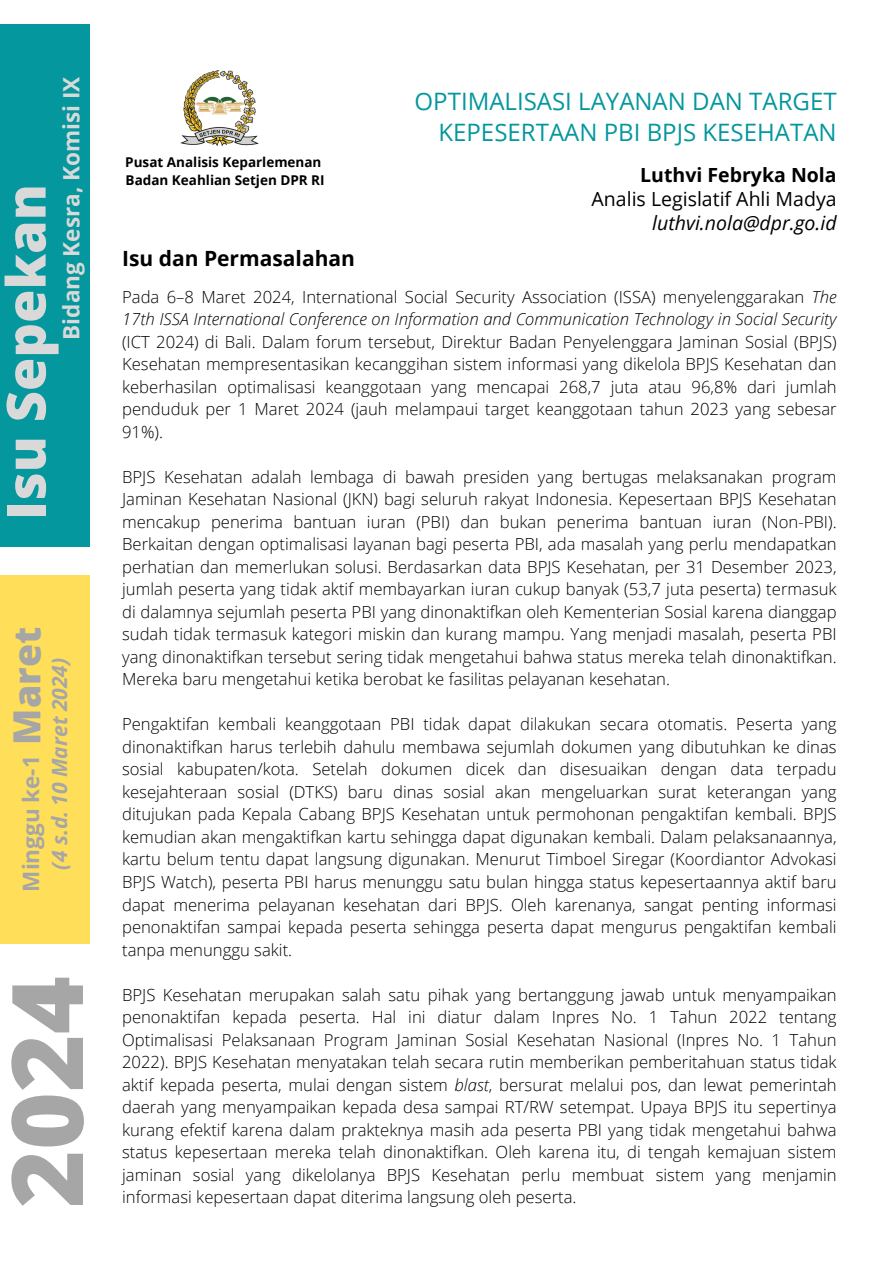
<style>
.page{position:relative;width:894px;height:1264px;background:#fff}
.page>*{position:absolute;margin:0;border:0;box-sizing:border-box;transform-origin:0 0}
.t1{font:800 98.85px "Open Sans";color:#a6a6a6}
.t2{font:800 54px "Open Sans";color:#d9d9d9}
.t3{font:800 37.5px "Open Sans";color:#a6a6a6}
.t4{font:24px/30.3px "Open Sans";color:#04979d;text-align:right}
.t5{font:700 22.5px "Open Sans";color:#d9d9d9}
.t6{font:700 22.5px "Open Sans";color:#a6a6a6}
.t7{font:700 21px "Open Sans";color:#000}
.t8{font:italic 700 21px "Open Sans";color:#a6a6a6}
.t9{font:19.5px "Open Sans";color:#000}
.t10{font:italic 19.5px "Open Sans";color:#000}
.t11{font:700 19.5px "Open Sans";color:#000}
.t12{font:300 16.65px/22.5px "Open Sans";color:#000;text-align:justify}
.t13{font:700 13.5px "Open Sans";color:#000}
.s1{font-style:italic}
</style>
<div class="page">
<div style="left:0;top:25px;width:89px;height:522px;background:#04979d"></div>
<div style="left:0;top:575px;width:89px;height:368px;background:#ffde59"></div>
<img style="left:180px;top:70px;width:79px;height:76px">
<h1 class="t5" style="left:55px;top:339px;width:264px;rotate:-90deg">Bidang Kesra, Komisi IX</h1>
<h3 class="t2" style="left:-12px;top:520px;width:337px;rotate:-90deg">Isu Sepekan</h3>
<p class="t3" style="left:0;top:744px;width:119px;rotate:-90deg">Maret</p>
<p class="t6" style="left:15px;top:891px;width:138px;rotate:-90deg">Minggu ke-1</p>
<h6 class="t8" style="left:45px;top:869px;width:214px;rotate:-90deg">(4 s.d. 10 Maret 2024)</h6>
<h5 class="t1" style="left:-23px;top:1207px;width:233px;rotate:-90deg">2024</h5>
<h5 class="t13" style="left:125px;top:153px;width:198px">Pusat Analisis Keparlemenan</h5>
<h6 class="t13" style="left:126px;top:171px;width:200px">Badan Keahlian Setjen DPR RI</h6>
<p class="t7" style="left:122px;top:244px;width:234px">Isu dan Permasalahan</p>
<h4 class="t4" style="left:414px;top:86px;width:423px">OPTIMALISASI LAYANAN DAN TARGET<br>KEPESERTAAN PBI BPJS KESEHATAN</h4>
<p class="t11" style="left:640px;top:162px;width:198px">Luthvi Febryka Nola</p>
<p class="t9" style="left:591px;top:185px;width:246px">Analis Legislatif Ahli Madya</p>
<p class="t10" style="left:652px;top:209px;width:186px">luthvi.nola@dpr.go.id</p>
<p class="t12" style="left:122px;top:285px;width:715px">Pada 6–8 Maret 2024, International Social Security Association (ISSA) menyelenggarakan <span class="s1">The 17th ISSA International Conference on Information and Communication Technology in Social Security </span>(ICT 2024) di Bali. Dalam forum tersebut, Direktur Badan Penyelenggara Jaminan Sosial (BPJS)<br>Kesehatan mempresentasikan kecanggihan sistem informasi yang dikelola BPJS Kesehatan dan keberhasilan optimalisasi keanggotaan yang mencapai 268,7 juta atau 96,8% dari jumlah penduduk per 1 Maret 2024 (jauh melampaui target keanggotaan tahun 2023 yang sebesar 91%).</p>
<p class="t12" style="left:122px;top:465px;width:715px">BPJS Kesehatan adalah lembaga di bawah presiden yang bertugas melaksanakan program Jaminan Kesehatan Nasional (JKN) bagi seluruh rakyat Indonesia. Kepesertaan BPJS Kesehatan mencakup penerima bantuan iuran (PBI) dan bukan penerima bantuan iuran (Non-PBI).<br>Berkaitan dengan optimalisasi layanan bagi peserta PBI, ada masalah yang perlu mendapatkan perhatian dan memerlukan solusi. Berdasarkan data BPJS Kesehatan, per 31 Desember 2023, jumlah peserta yang tidak aktif membayarkan iuran cukup banyak (53,7 juta peserta) termasuk di dalamnya sejumlah peserta PBI yang dinonaktifkan oleh Kementerian Sosial karena dianggap sudah tidak termasuk kategori miskin dan kurang mampu. Yang menjadi masalah, peserta PBI yang dinonaktifkan tersebut sering tidak mengetahui bahwa status mereka telah dinonaktifkan.<br>Mereka baru mengetahui ketika berobat ke fasilitas pelayanan kesehatan.</p>
<p class="t12" style="left:122px;top:712px;width:715px">Pengaktifan kembali keanggotaan PBI tidak dapat dilakukan secara otomatis. Peserta yang dinonaktifkan harus terlebih dahulu membawa sejumlah dokumen yang dibutuhkan ke dinas sosial kabupaten/kota. Setelah dokumen dicek dan disesuaikan dengan data terpadu kesejahteraan sosial (DTKS) baru dinas sosial akan mengeluarkan surat keterangan yang ditujukan pada Kepala Cabang BPJS Kesehatan untuk permohonan pengaktifan kembali. BPJS kemudian akan mengaktifkan kartu sehingga dapat digunakan kembali. Dalam pelaksanaannya, kartu belum tentu dapat langsung digunakan. Menurut Timboel Siregar (Koordiantor Advokasi BPJS Watch), peserta PBI harus menunggu satu bulan hingga status kepesertaannya aktif baru dapat menerima pelayanan kesehatan dari BPJS. Oleh karenanya, sangat penting informasi penonaktifan sampai kepada peserta sehingga peserta dapat mengurus pengaktifan kembali tanpa menunggu sakit.</p>
<p class="t12" style="left:122px;top:982px;width:715px">BPJS Kesehatan merupakan salah satu pihak yang bertanggung jawab untuk menyampaikan penonaktifan kepada peserta. Hal ini diatur dalam Inpres No. 1 Tahun 2022 tentang Optimalisasi Pelaksanaan Program Jaminan Sosial Kesehatan Nasional (Inpres No. 1 Tahun 2022). BPJS Kesehatan menyatakan telah secara rutin memberikan pemberitahuan status tidak aktif kepada peserta, mulai dengan sistem <span class="s1">blast</span>, bersurat melalui pos, dan lewat pemerintah daerah yang menyampaikan kepada desa sampai RT/RW setempat. Upaya BPJS itu sepertinya kurang efektif karena dalam prakteknya masih ada peserta PBI yang tidak mengetahui bahwa status kepesertaan mereka telah dinonaktifkan. Oleh karena itu, di tengah kemajuan sistem jaminan sosial yang dikelolanya BPJS Kesehatan perlu membuat sistem yang menjamin informasi kepesertaan dapat diterima langsung oleh peserta.</p>
</div>
